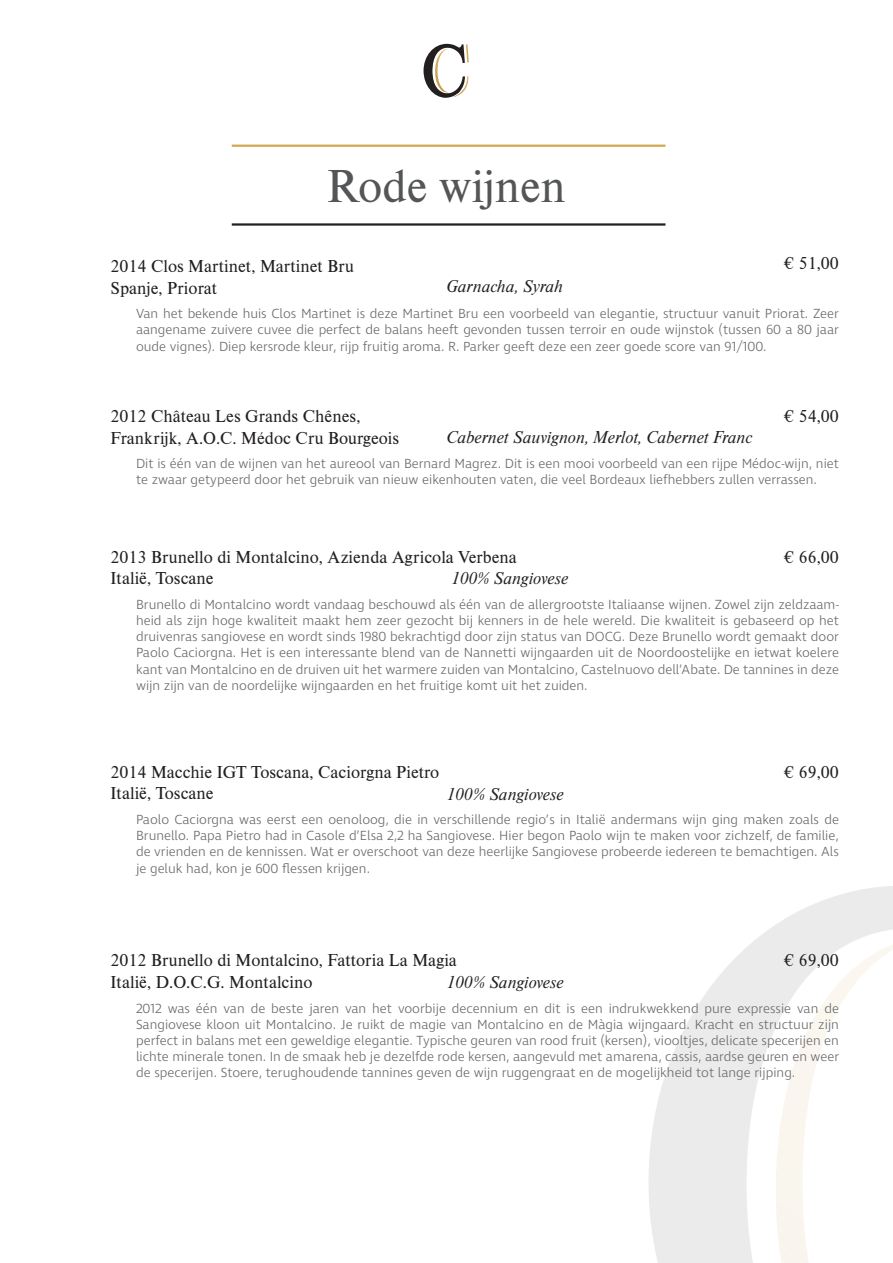
<style>
.page{position:relative;width:893px;height:1263px;background:#fff}
.page>*{position:absolute;margin:0;border:0;box-sizing:border-box;transform-origin:0 0}
.t1{font:48px "Nimbus Rom D";color:#545557}
.t2{font:18px "Nimbus Rom D";color:#231f20}
.t3{font:italic 18px "Nimbus Rom D";color:#231f20}
.t4{font:300 13.5px/16.2px "Ingra";color:#69696c;text-align:justify}
</style>
<div class="page">
<hr style="left:232px;top:145px;width:433px;height:2px;background:#d3a751">
<hr style="left:232px;top:223px;width:433px;height:3px;background:#231f20">
<svg style="left:424px;top:44px;width:45px;height:54px"></svg>
<svg style="left:649px;top:886px;width:244px;height:377px;fill:#ecebeb"></svg>
<svg style="left:776px;top:936px;width:117px;height:327px"></svg>
<p class="t1" style="left:327px;top:155px;width:240px">Rode wijnen</p>
<p class="t2" style="left:784px;top:251px;width:56px">€ 51,00</p>
<p class="t2" style="left:111px;top:254px;width:245px">2014 Clos Martinet, Martinet Bru</p>
<p class="t2" style="left:111px;top:276px;width:108px">Spanje, Priorat</p>
<p class="t4" style="left:136px;top:306px;width:704px">Van het bekende huis Clos Martinet is deze Martinet Bru een voorbeeld van elegantie, structuur vanuit Priorat. Zeer aangename zuivere cuvee die perfect de balans heeft gevonden tussen terroir en oude wijnstok (tussen 60 a 80 jaar oude vignes). Diep kersrode kleur, rijp fruitig aroma. R. Parker geeft deze een zeer goede score van 91/100.</p>
<p class="t3" style="left:446px;top:275px;width:118px">Garnacha, Syrah</p>
<p class="t2" style="left:111px;top:404px;width:252px">2012 Château Les Grands Chênes,</p>
<p class="t2" style="left:111px;top:426px;width:290px">Frankrijk, A.O.C. Médoc Cru Bourgeois</p>
<p class="t4" style="left:136px;top:456px;width:704px">Dit is één van de wijnen van het aureool van Bernard Magrez. Dit is een mooi voorbeeld van een rijpe Médoc-wijn, niet te zwaar getypeerd door het gebruik van nieuw eikenhouten vaten, die veel Bordeaux liefhebbers zullen verrassen.</p>
<p class="t2" style="left:784px;top:404px;width:56px">€ 54,00</p>
<p class="t3" style="left:446px;top:426px;width:307px">Cabernet Sauvignon, Merlot, Cabernet Franc</p>
<p class="t2" style="left:111px;top:545px;width:408px">2013 Brunello di Montalcino, Azienda Agricola Verbena</p>
<p class="t2" style="left:111px;top:566px;width:105px">Italië, Toscane</p>
<p class="t4" style="left:136px;top:597px;width:704px">Brunello di Montalcino wordt vandaag beschouwd als één van de allergrootste Italiaanse wijnen. Zowel zijn zeldzaam&shy;heid als zijn hoge kwaliteit maakt hem zeer gezocht bij kenners in de hele wereld. Die kwaliteit is gebaseerd op het druivenras sangiovese en wordt sinds 1980 bekrachtigd door zijn status van DOCG. Deze Brunello wordt gemaakt door Paolo Caciorgna. Het is een interessante blend van de Nannetti wijngaarden uit de Noordoostelijke en ietwat koelere kant van Montalcino en de druiven uit het warmere zuiden van Montalcino, Castelnuovo dell’Abate. De tannines in deze wijn zijn van de noordelijke wijngaarden en het fruitige komt uit het zuiden.</p>
<p class="t2" style="left:784px;top:545px;width:56px">€ 66,00</p>
<p class="t3" style="left:451px;top:567px;width:119px">100% Sangiovese</p>
<p class="t2" style="left:111px;top:760px;width:330px">2014 Macchie IGT Toscana, Caciorgna Pietro</p>
<p class="t2" style="left:111px;top:781px;width:105px">Italië, Toscane</p>
<p class="t4" style="left:136px;top:812px;width:704px">Paolo Caciorgna was eerst een oenoloog, die in verschillende regio’s in Italië andermans wijn ging maken zoals de Brunello. Papa Pietro had in Casole d’Elsa 2,2 ha Sangiovese. Hier begon Paolo wijn te maken voor zichzelf, de familie, de vrienden en de kennissen. Wat er overschoot van deze heerlijke Sangiovese probeerde iedereen te bemachtigen. Als je geluk had, kon je 600 flessen krijgen.</p>
<p class="t2" style="left:784px;top:760px;width:56px">€ 69,00</p>
<p class="t3" style="left:446px;top:782px;width:119px">100% Sangiovese</p>
<p class="t2" style="left:111px;top:948px;width:348px">2012 Brunello di Montalcino, Fattoria La Magia</p>
<p class="t2" style="left:111px;top:970px;width:204px">Italië, D.O.C.G. Montalcino</p>
<p class="t4" style="left:136px;top:1001px;width:704px">2012 was één van de beste jaren van het voorbije decennium en dit is een indrukwekkend pure expressie van de Sangiovese kloon uit Montalcino. Je ruikt de magie van Montalcino en de Màgia wijngaard. Kracht en structuur zijn perfect in balans met een geweldige elegantie. Typische geuren van rood fruit (kersen), viooltjes, delicate specerijen en lichte minerale tonen. In de smaak heb je dezelfde rode kersen, aangevuld met amarena, cassis, aardse geuren en weer de specerijen. Stoere, terughoudende tannines geven de wijn ruggengraat en de mogelijkheid tot lange rijping.</p>
<p class="t2" style="left:784px;top:948px;width:56px">€ 69,00</p>
<p class="t3" style="left:446px;top:971px;width:119px">100% Sangiovese</p>
</div>
